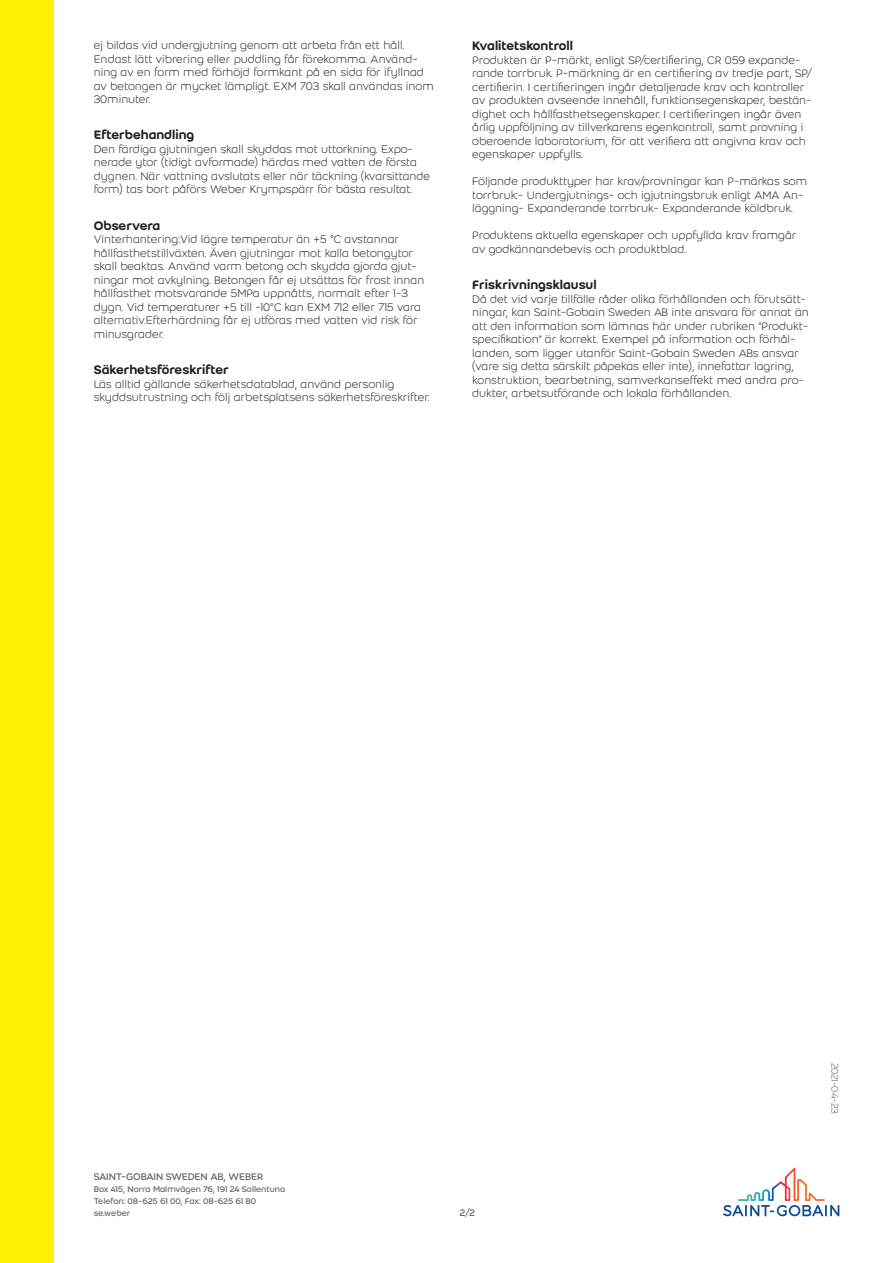
<style>
.page{position:relative;width:893px;height:1263px;background:#fff}
.page>*{position:absolute;margin:0;border:0;box-sizing:border-box;transform-origin:0 0}
.Second_header{font:500 13.5px "Weber";color:#231f20}
.Body_text{font:300 12px/13.5px "Weber";color:#231f20}
.t1{font:10.5px "Weber";letter-spacing:-.01em;color:#636366}
.Last_modification_da{font:300 10.5px "Weber";color:#636366}
.t2{font:9px/12px "Weber";letter-spacing:-.005em;color:#636366}
</style>
<div class="page">
<div style="left:0;top:0;width:54px;height:1263px;background:#fff101"></div>
<svg style="left:723px;top:1168px;width:116px;height:48px"></svg>
<p class="Body_text" style="left:94px;top:38px;width:342px">ej bildas vid undergjutning genom att arbeta från ett håll.<br>Endast lätt vibrering eller puddling får förekomma. Använd&shy;ning av en form med förhöjd formkant på en sida för ifyllnad av betongen är mycket lämpligt. EXM 703 skall användas inom 30minuter.</p>
<p class="Second_header" style="left:94px;top:125px;width:102px">Efterbehandling</p>
<p class="Body_text" style="left:94px;top:142px;width:338px">Den färdiga gjutningen skall skyddas mot uttorkning. Expo&shy;nerade ytor (tidigt avformade) härdas med vatten de första dygnen. När vattning avslutats eller när täckning (kvarsittande form) tas bort påförs Weber Krympspärr för bästa resultat.</p>
<p class="Second_header" style="left:94px;top:215px;width:68px">Observera</p>
<p class="Body_text" style="left:94px;top:232px;width:332px">Vinterhantering:Vid lägre temperatur än +5 °C avstannar hållfasthetstillväxten. Även gjutningar mot kalla betongytor skall beaktas. Använd varm betong och skydda gjorda gjut&shy;ningar mot avkylning. Betongen får ej utsättas för frost innan hållfasthet motsvarande 5MPa uppnåtts, normalt efter 1-3 dygn. Vid temperaturer +5 till -10°C kan EXM 712 eller 715 vara alternativ.Efterhärdning får ej utföras med vatten vid risk för minusgrader.</p>
<p class="Second_header" style="left:94px;top:360px;width:137px">Säkerhetsföreskrifter</p>
<p class="Body_text" style="left:94px;top:377px;width:337px">Läs alltid gällande säkerhetsdatablad, använd personlig skyddsutrustning och följ arbetsplatsens säkerhetsföreskrifter.</p>
<p class="Second_header" style="left:472px;top:36px;width:102px">Kvalitetskontroll</p>
<p class="Body_text" style="left:472px;top:53px;width:342px">Produkten är P-märkt, enligt SP/certifiering, CR 059 expande&shy;rande torrbruk. P-märkning är en certifiering av tredje part, SP/ certifierin. I certifieringen ingår detaljerade krav och kontroller av produkten avseende innehåll, funktionsegenskaper, bestän&shy;dighet och hållfasthetsegenskaper. I certifieringen ingår även årlig uppföljning av tillverkarens egenkontroll, samt provning i oberoende laboratorium, för att verifiera att angivna krav och egenskaper uppfylls.</p>
<p class="Body_text" style="left:472px;top:174px;width:337px">Följande produkttyper har krav/provningar kan P-märkas som torrbruk:- Undergjutnings- och igjutningsbruk enligt AMA An&shy;läggning- Expanderande torrbruk- Expanderande köldbruk.</p>
<p class="Body_text" style="left:472px;top:228px;width:326px">Produktens aktuella egenskaper och uppfyllda krav framgår av godkännandebevis och produktblad.</p>
<p class="Second_header" style="left:472px;top:275px;width:126px">Friskrivningsklausul</p>
<p class="Body_text" style="left:472px;top:292px;width:338px">Då det vid varje tillfälle råder olika förhållanden och förutsätt&shy;ningar, kan Saint-Gobain Sweden AB inte ansvara för annat än att den information som lämnas här under rubriken ”Produkt&shy;specifikation” är korrekt. Exempel på information och förhål&shy;landen, som ligger utanför Saint-Gobain Sweden ABs ansvar (vare sig detta särskilt påpekas eller inte), innefattar lagring, konstruktion, bearbetning, samverkanseffekt med andra pro&shy;dukter, arbetsutförande och lokala förhållanden.</p>
<p class="t1" style="left:94px;top:1169px;width:171px">SAINT-GOBAIN SWEDEN AB, WEBER</p>
<p class="t2" style="left:94px;top:1183px;width:193px">Box 415, Norra Malmvägen 76, 191 24 Sollentuna<br>Telefon: 08-625 61 00, Fax: 08-625 61 80 se.weber</p>
<p class="t1" style="left:459px;top:1205px;width:17px">2/2</p>
<p class="Last_modification_da" style="left:842px;top:1062px;width:53px;rotate:90deg">2021-04-23</p>
</div>
